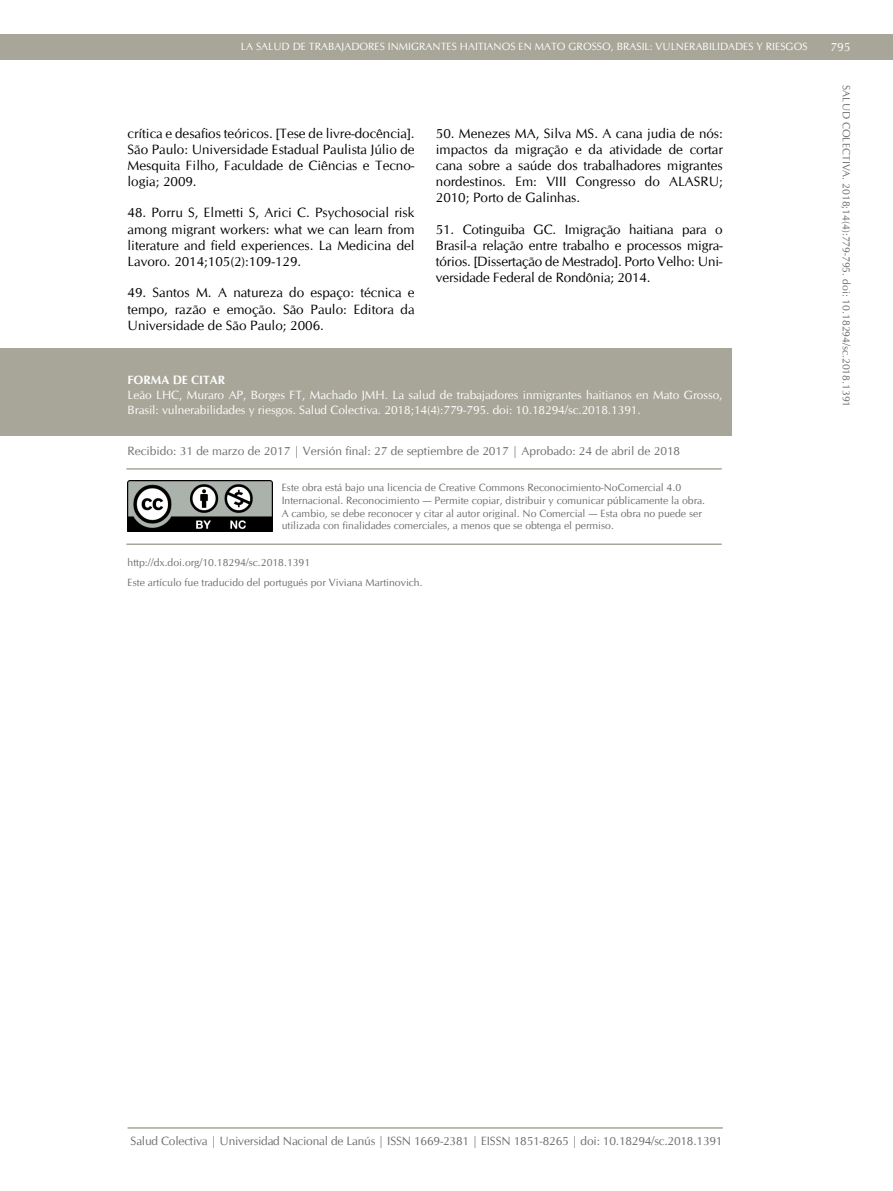
<style>
.page{position:relative;width:893px;height:1191px;background:#fff}
.page>*{position:absolute;margin:0;border:0;box-sizing:border-box;transform-origin:0 0}
.t1{font:13.5px/16.2px "CG Omega";color:#000;text-align:justify}
.t2{font:12px/15px "CG Omega";letter-spacing:-.005em;color:#fff}
.t3{font:12px "CG Omega";letter-spacing:-.015em;color:#6d6e71}
.t4{font:700 12px "CG Omega";color:#fff}
.t5{font:10.5px/12.6px "CG Omega";color:#6d6e71}
.t6{font:10.5px "CG Omega";color:#fff}
</style>
<div class="page">
<div style="left:0;top:34px;width:893px;height:26px;background:#a7a699"></div>
<hr style="left:128px;top:1127px;width:595px;height:1px;background:#a7a699">
<div style="left:0;top:348px;width:731px;height:87px;background:#a7a699"></div>
<img style="left:128px;top:480px;width:145px;height:51px">
<hr style="left:126px;top:543px;width:596px;height:2px;background:#a7a699">
<hr style="left:126px;top:468px;width:596px;height:1px;background:#a7a699">
<p class="t6" style="left:241px;top:40px;width:568px">La salud de trabajadores inmigrantes haitianos en Mato Grosso, B rasil: vulnerabilidades y riesgos</p>
<p class="t2" style="left:830px;top:40px;width:21px">795</p>
<p class="t5" style="left:852px;top:85px;width:324px;rotate:90deg">SALUD COLECTIVA. 2018;14(4):779-795. doi: 10.18294/sc.2018.1391</p>
<p class="t1" style="left:128px;top:125px;width:289px">crítica e desafios teóricos. [Tese de livre-docência].<br>São Paulo: Universidade Estadual Paulista Júlio de Mesquita Filho, Faculdade de Ciências e Tecno&shy;logia; 2009.</p>
<p class="t1" style="left:128px;top:205px;width:288px">48. Porru S, Elmetti S, Arici C. Psychosocial risk among migrant workers: what we can learn from literature and field experiences. La Medicina del Lavoro. 2014;105(2):109-129.</p>
<p class="t1" style="left:128px;top:285px;width:288px">49. Santos M. A natureza do espaço: técnica e tempo, razão e emoção. São Paulo: Editora da Universidade de São Paulo; 2006.</p>
<p class="t1" style="left:436px;top:125px;width:288px">50. Menezes MA, Silva MS. A cana judia de nós: impactos da migração e da atividade de cortar cana sobre a saúde dos trabalhadores migrantes nordestinos. Em: VIII Congresso do ALASRU; 2010; Porto de Galinhas.</p>
<p class="t1" style="left:436px;top:221px;width:288px">51. Cotinguiba GC. Imigração haitiana para o Brasil-a relação entre trabalho e processos migra&shy;tórios. [Dissertação de Mestrado]. Porto Velho: Uni&shy;versidade Federal de Rondônia; 2014.</p>
<p class="t4" style="left:128px;top:372px;width:16px">FORMA</p>
<p class="t4" style="left:173px;top:372px;width:27px">DE CITAR</p>
<p class="t2" style="left:128px;top:387px;width:596px">Leão LHC, Muraro AP, Borges FT, Machado JMH. La salud de trabajadores inmigrantes haitianos en Mato Grosso,<br>Brasil: vulnerabilidades y riesgos. Salud Colectiva. 2018;14(4):779-795. doi: 10.18294/sc.2018.1391.</p>
<p class="t3" style="left:128px;top:444px;width:554px">Recibido: 31 de marzo de 2017 | Versión final: 27 de septiembre de 2017 | Aprobado: 24 de abril de 2018</p>
<p class="t5" style="left:282px;top:481px;width:425px">Este obra está bajo una licencia de Creative Commons Reconocimiento-NoComercial 4.0<br>Internacional. Reconocimiento — Permite copiar, distribuir y comunicar públicamente la obra.<br>A cambio, se debe reconocer y citar al autor original. No Comercial — Esta obra no puede ser utilizada con finalidades comerciales, a menos que se obtenga el permiso.</p>
<p class="t5" style="left:128px;top:553px;width:297px;line-height:19.5px">http://dx.doi.org/10.18294/sc.2018.1391<br>Este artículo fue traducido del portugués por Viviana Martinovich.</p>
<p class="t3" style="left:131px;top:1133px;width:593px">Salud Colectiva | Universidad Nacional de Lanús | ISSN 1669-2381 | EISSN 1851-8265 | doi: 10.18294/sc.2018.1391</p>
</div>
